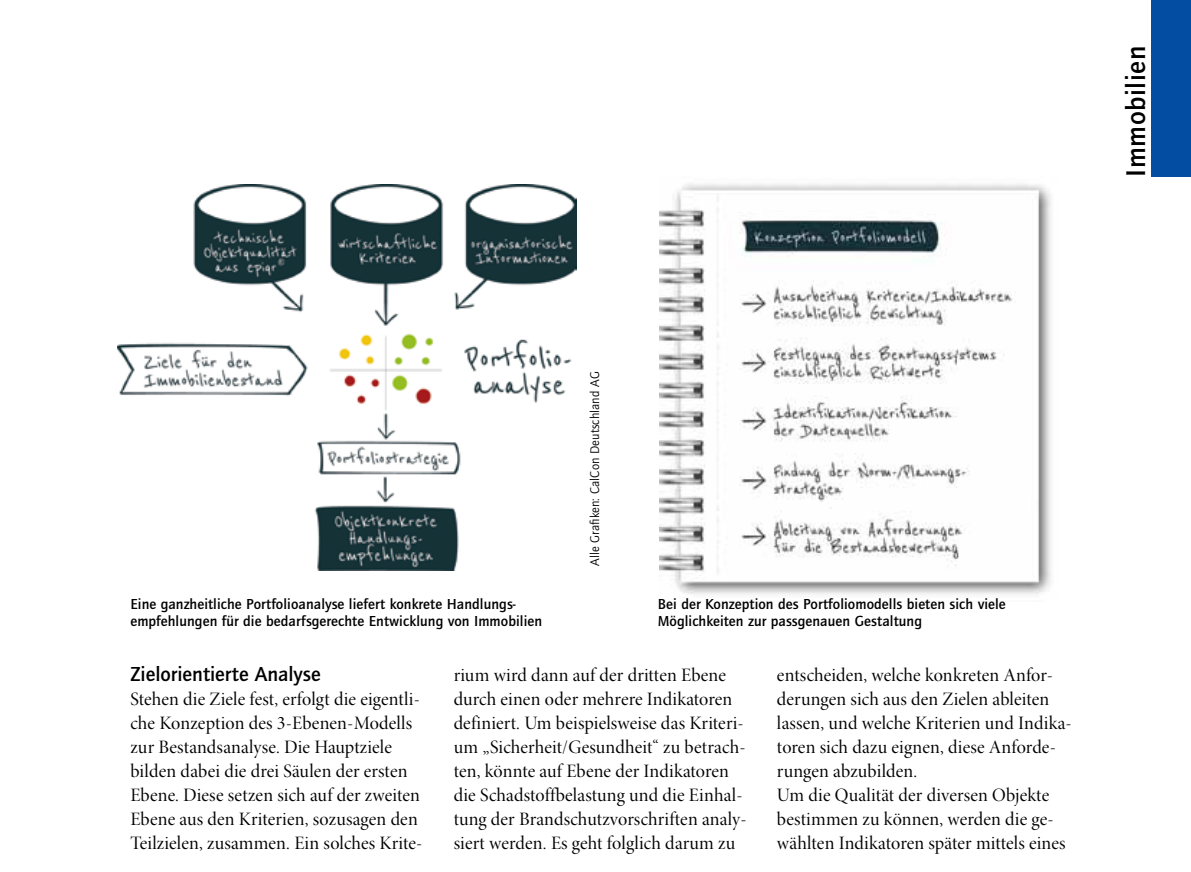
<style>
.page{position:relative;width:1191px;height:872px;background:#fff}
.page>*{position:absolute;margin:0;border:0;box-sizing:border-box;transform-origin:0 0}
.t1{font:500 28px "ITC Quay Sans";letter-spacing:.02em;color:#000}
.t2{font:500 21px "ITC Quay Sans";color:#000}
.t3{font:19px/24px "Minion Pro Disp";letter-spacing:.005em;color:#000}
.t4{font:500 15px/17px "ITC Quay Sans";letter-spacing:.005em;color:#000}
.t5{font:13px "ITC Quay Sans";letter-spacing:.005em;color:#000}
</style>
<div class="page">
<div style="left:1151px;top:0;width:40px;height:177px;background:#034ea2"></div>
<img style="left:118px;top:185px;width:458px;height:385px">
<img style="left:659px;top:184px;width:392px;height:410px">
<h1 class="t1" style="left:1120px;top:177px;width:132px;rotate:-90deg">Immobilien</h1>
<p class="t4" style="left:130px;top:595px;width:413px">Eine ganzheitliche Portfolioanalyse liefert konkrete Handlungs&shy;empfehlungen für die bedarfsgerechte Entwicklung von Immobilien</p>
<p class="t5" style="left:588px;top:566px;width:196px;rotate:-90deg">Alle Grafiken: CalCon Deutschland AG</p>
<p class="t4" style="left:658px;top:595px;width:349px">Bei der Konzeption des Portfoliomodells bieten sich viele<br>Möglichkeiten zur passgenauen Gestaltung</p>
<p class="t2" style="left:130px;top:662px;width:192px">Zielorientierte Analyse</p>
<p class="t3" style="left:130px;top:687px;width:293px">Stehen die Ziele fest, erfolgt die eigentli&shy;che Konzeption des 3-Ebenen-Modells zur Bestandsanalyse. Die Hauptziele bilden dabei die drei Säulen der ersten Ebene. Diese setzen sich auf der zweiten Ebene aus den Kriterien, sozusagen den Teilzielen, zusammen. Ein solches Krite-</p>
<p class="t3" style="left:454px;top:663px;width:295px">rium wird dann auf der dritten Ebene durch einen oder mehrere Indikatoren definiert. Um beispielsweise das Kriteri&shy;um „Sicherheit/Gesundheit“ zu betrach&shy;ten, könnte auf Ebene der Indikatoren die Schadstoffbelastung und die Einhal&shy;tung der Brandschutzvorschriften analy&shy;siert werden. Es geht folglich darum zu</p>
<p class="t3" style="left:777px;top:663px;width:296px">entscheiden, welche konkreten Anfor&shy;derungen sich aus den Zielen ableiten lassen, und welche Kriterien und Indika&shy;toren sich dazu eignen, diese Anforde&shy;rungen abzubilden.<br>Um die Qualität der diversen Objekte bestimmen zu können, werden die ge&shy;wählten Indikatoren später mittels eines</p>
</div>
